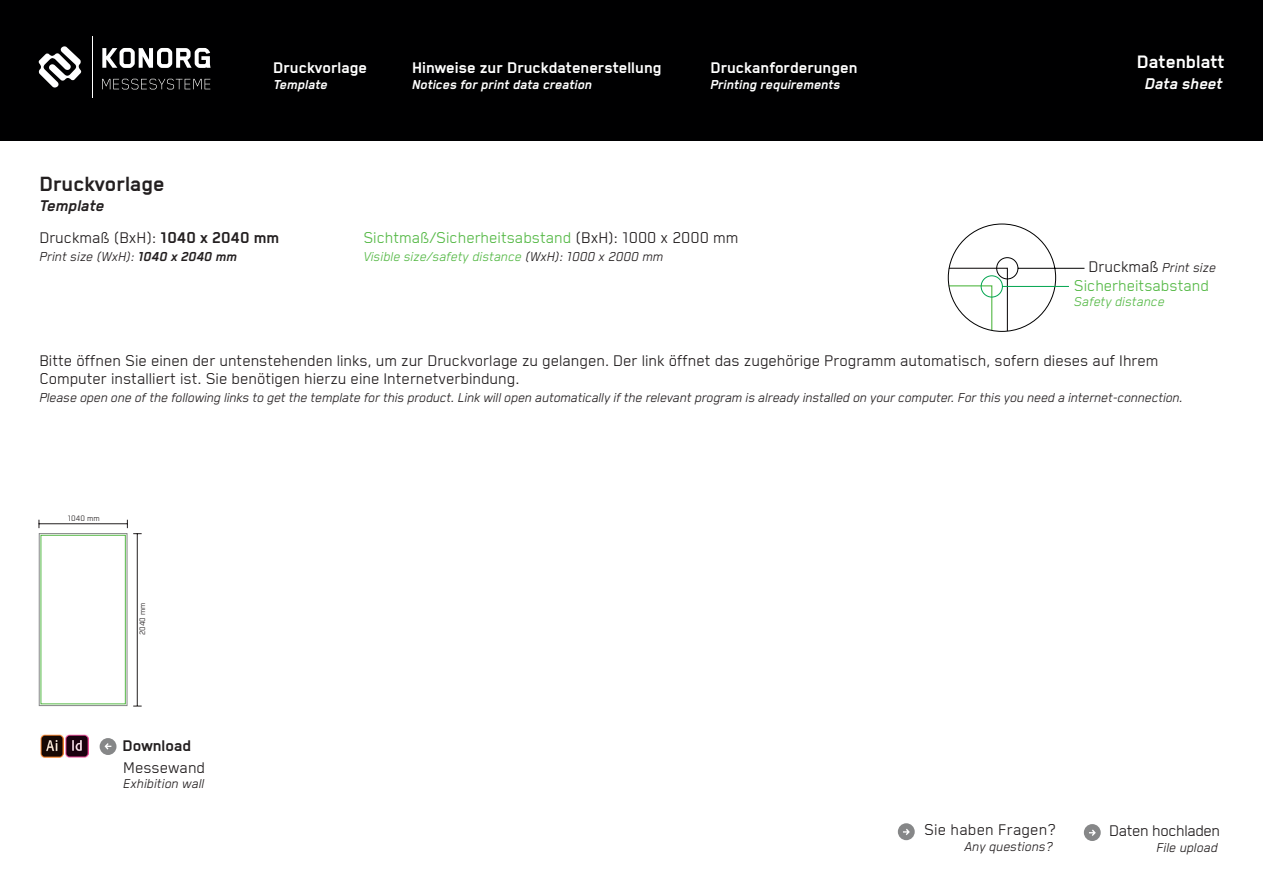
<style>
.page{position:relative;width:1263px;height:893px;background:#fff}
.page>*{position:absolute;margin:0;border:0;box-sizing:border-box;transform-origin:0 0}
.t1{font:700 24px "Blender";color:#231f20}
.t2{font:700 21px "Blender";color:#fff}
.t3{font:18px "Blender";color:#231f20}
.t4{font:18px "Blender";color:#56b947}
.t5{font:700 18px "Blender";color:#fff}
.t6{font:18px "Blender";letter-spacing:-.02em;color:#231f20}
.t7{font:italic 700 18px "Blender";color:#fff}
.t8{font:italic 700 18px "Blender";color:#231f20}
.t9{font:700 18px "Blender";color:#231f20}
.t10{font:italic 15px "Blender";letter-spacing:-.01em;color:#231f20}
.t11{font:italic 15px "Blender";color:#56b947}
.t12{font:italic 700 15px "Blender";color:#fff}
.t13{font:9px "Blender";color:#231f20}
.s1{font-weight:700}
.s2{color:#231f20}
.s3{font-style:normal;font-size:18px}
</style>
<div class="page">
<div style="left:0;top:0;width:1263px;height:140px;background:#000001"></div>
<svg style="left:38px;top:46px;width:44px;height:42px"></svg>
<svg style="left:102px;top:48px;width:109px;height:20px"></svg>
<svg style="left:102px;top:79px;width:108px;height:10px"></svg>
<hr style="left:92px;top:36px;width:1px;height:62px;background:#fff">
<svg style="left:898px;top:823px;width:17px;height:17px"></svg>
<svg style="left:1084px;top:824px;width:17px;height:17px"></svg>
<hr style="left:137px;top:534px;width:1px;height:172px;background:#231f20">
<hr style="left:39px;top:523px;width:88px;height:1px;background:#231f20">
<svg style="left:127px;top:520px;width:15px;height:14px"></svg>
<img style="left:40px;top:735px;width:48px;height:22px">
<svg style="left:100px;top:738px;width:16px;height:17px"></svg>
<svg style="left:948px;top:223px;width:137px;height:109px"></svg>
<div style="left:39px;top:533px;width:88px;height:173px;border:1px solid #868788"></div>
<p class="t1" style="left:39px;top:171px;width:127px">Druckvorlage</p>
<p class="t8" style="left:39px;top:196px;width:66px">Template</p>
<p class="t5" style="left:273px;top:58px;width:95px">Druckvorlage</p>
<p class="t12" style="left:273px;top:77px;width:56px">Template</p>
<p class="t5" style="left:412px;top:58px;width:251px">Hinweise zur Druckdatenerstellung</p>
<p class="t12" style="left:412px;top:77px;width:182px">Notices for print data creation</p>
<p class="t5" style="left:710px;top:58px;width:149px">Druckanforderungen</p>
<p class="t12" style="left:710px;top:77px;width:132px">Printing requirements</p>
<p class="t3" style="left:39px;top:229px;width:241px">Druckmaß (BxH): <span class="s1">1040 x 2040 mm</span></p>
<p class="t4" style="left:363px;top:229px;width:377px">Sichtmaß/Sicherheitsabstand <span class="s2">(BxH): 1000 x 2000 mm</span></p>
<p class="t10" style="left:39px;top:249px;width:199px">Print size (WxH): <span class="s1">1040 x 2040 mm</span></p>
<p class="t11" style="left:363px;top:249px;width:302px">Visible size/safety distance <span class="s2">(WxH): 1000 x 2000 mm</span></p>
<h2 class="t2" style="left:1137px;top:50px;width:89px">Datenblatt</h2>
<p class="t7" style="left:1145px;top:74px;width:79px">Data sheet</p>
<p class="t10" style="left:1088px;top:260px;width:129px"><span class="s3">Druckmaß</span> Print size</p>
<p class="t4" style="left:1074px;top:277px;width:137px">Sicherheitsabstand</p>
<p class="t11" style="left:1074px;top:294px;width:92px">Safety distance</p>
<p class="t3" style="left:39px;top:352px;width:1121px">Bitte öffnen Sie einen der untenstehenden links, um zur Druckvorlage zu gelangen. Der link öffnet das zugehörige Programm automatisch, sofern dieses auf Ihrem</p>
<p class="t3" style="left:39px;top:370px;width:482px">Computer installiert ist. Sie benötigen hierzu eine Internetverbindung.</p>
<p class="t10" style="left:39px;top:390px;width:1145px">Please open one of the following links to get the template for this product. Link will open automatically if the relevant program is already installed on your computer. For this you need a internet-connection.</p>
<p class="t13" style="left:68px;top:514px;width:33px">1040 mm</p>
<p class="t13" style="left:138px;top:635px;width:34px;rotate:-90deg">2040 mm</p>
<p class="t9" style="left:122px;top:736px;width:70px">Download</p>
<p class="t3" style="left:123px;top:758px;width:83px">Messewand</p>
<p class="t10" style="left:123px;top:776px;width:83px">Exhibition wall</p>
<p class="t3" style="left:924px;top:821px;width:133px">Sie haben Fragen?</p>
<p class="t10" style="left:964px;top:839px;width:90px">Any questions?</p>
<p class="t6" style="left:1109px;top:821px;width:113px">Daten hochladen</p>
<p class="t10" style="left:1156px;top:840px;width:63px">File upload</p>
</div>
